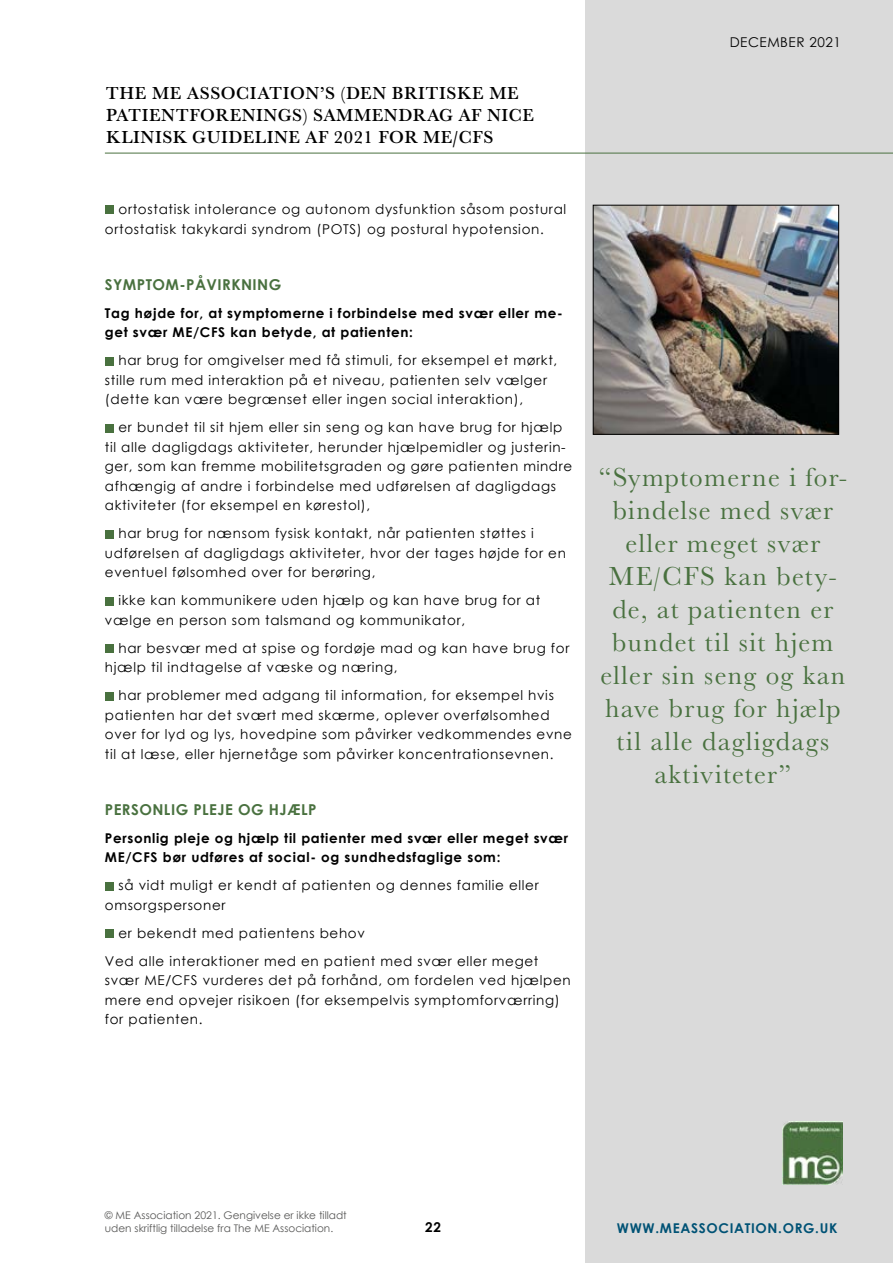
<style>
.page{position:relative;width:893px;height:1263px;background:#fff}
.page>*{position:absolute;margin:0;border:0;box-sizing:border-box;transform-origin:0 0}
.t1{font:27px/33px "Baskerville URW";letter-spacing:.05em;color:#49713f;text-align:center}
.t2{font:500 18px/21.6px "Baskerville URW";letter-spacing:.03em;color:#000}
.t3{font:700 15px "Century Gothic";letter-spacing:.03em;color:#49713f}
.t4{font:13.5px/19.5px "Century Gothic";letter-spacing:.05em;color:#000}
.t5{font:700 13.5px/19.5px "Century Gothic";letter-spacing:.05em;color:#000}
.t6{font:700 13.5px "Century Gothic";letter-spacing:.05em;color:#005275}
.t7{font:10.5px/12.6px "Century Gothic";color:#575756}
</style>
<div class="page">
<div style="left:585px;top:0;width:308px;height:1263px;background:#dadada"></div>
<img style="left:782px;top:1122px;width:60px;height:62px">
<hr style="left:105px;top:153px;width:788px;height:1px;background:#49713f">
<img style="left:595px;top:207px;width:242px;height:226px">
<div style="left:593px;top:205px;width:246px;height:230px;border:1px solid #000"></div>
<div style="left:105px;top:206px;width:8px;height:8px;background:#49713f"></div>
<div style="left:105px;top:357px;width:8px;height:8px;background:#49713f"></div>
<div style="left:105px;top:424px;width:8px;height:8px;background:#49713f"></div>
<div style="left:105px;top:530px;width:8px;height:8px;background:#49713f"></div>
<div style="left:105px;top:597px;width:8px;height:8px;background:#49713f"></div>
<div style="left:105px;top:644px;width:8px;height:9px;background:#49713f"></div>
<div style="left:105px;top:692px;width:8px;height:8px;background:#49713f"></div>
<div style="left:105px;top:882px;width:8px;height:8px;background:#49713f"></div>
<div style="left:105px;top:929px;width:8px;height:9px;background:#49713f"></div>
<h2 class="t2" style="left:106px;top:82px;width:429px">THE ME ASSOCIATION’S (DEN BRITISKE ME<br>PATIENTFORENINGS) SAMMENDRAG AF NICE<br>KLINISK GUIDELINE AF 2021 FOR ME/CFS</h2>
<p class="t4" style="left:105px;top:199px;width:463px;text-indent:14px">ortostatisk intolerance og autonom dysfunktion såsom postural ortostatisk takykardi syndrom (POTS) og postural hypotension.</p>
<p class="t3" style="left:105px;top:273px;width:178px">SYMPTOM-PÅVIRKNING</p>
<p class="t5" style="left:105px;top:302px;width:459px">Tag højde for, at symptomerne i forbindelse med svær eller me&shy;get svær ME/CFS kan betyde, at patienten:</p>
<p class="t4" style="left:105px;top:350px;width:454px;text-indent:14px">har brug for omgivelser med få stimuli, for eksempel et mørkt, stille rum med interaktion på et niveau, patienten selv vælger (dette kan være begrænset eller ingen social interaktion),</p>
<p class="t4" style="left:105px;top:417px;width:469px;text-indent:14px">er bundet til sit hjem eller sin seng og kan have brug for hjælp til alle dagligdags aktiviteter, herunder hjælpemidler og justerin&shy;ger, som kan fremme mobilitetsgraden og gøre patienten mindre afhængig af andre i forbindelse med udførelsen af dagligdags aktiviteter (for eksempel en kørestol),</p>
<p class="t4" style="left:105px;top:523px;width:462px;text-indent:14px">har brug for nænsom fysisk kontakt, når patienten støttes i udførelsen af dagligdags aktiviteter, hvor der tages højde for en eventuel følsomhed over for berøring,</p>
<p class="t4" style="left:105px;top:590px;width:437px;text-indent:14px">ikke kan kommunikere uden hjælp og kan have brug for at vælge en person som talsmand og kommunikator,</p>
<p class="t4" style="left:105px;top:638px;width:466px;text-indent:14px">har besvær med at spise og fordøje mad og kan have brug for hjælp til indtagelse af væske og næring,</p>
<p class="t4" style="left:105px;top:685px;width:468px;text-indent:14px">har problemer med adgang til information, for eksempel hvis patienten har det svært med skærme, oplever overfølsomhed over for lyd og lys, hovedpine som påvirker vedkommendes evne til at læse, eller hjernetåge som påvirker koncentrationsevnen.</p>
<p class="t3" style="left:105px;top:798px;width:213px">PERSONLIG PLEJE OG HJÆLP</p>
<p class="t5" style="left:105px;top:828px;width:465px">Personlig pleje og hjælp til patienter med svær eller meget svær<br>ME/CFS bør udføres af social- og sundhedsfaglige som:</p>
<p class="t4" style="left:105px;top:875px;width:435px;text-indent:14px">så vidt muligt er kendt af patienten og dennes familie eller omsorgspersoner</p>
<p class="t4" style="left:105px;top:919px;width:435px;line-height:28px;text-indent:14px">er bekendt med patientens behov<br>Ved alle interaktioner med en patient med svær eller meget</p>
<p class="t4" style="left:105px;top:970px;width:467px">svær ME/CFS vurderes det på forhånd, om fordelen ved hjælpen mere end opvejer risikoen (for eksempelvis symptomforværring) for patienten.</p>
<p class="t4" style="left:730px;top:32px;width:113px">DECEMBER 2021</p>
<h1 class="t1" style="left:599px;top:460px;width:250px">“Symptomerne i for&shy;bindelse med svær eller meget svær<br>ME/CFS kan bety&shy;de, at patienten er bundet til sit hjem eller sin seng og kan have brug for hjælp til alle dagligdags aktiviteter”</h1>
<p class="t7" style="left:105px;top:1209px;width:243px">© ME Association 2021. Gengivelse er ikke tilladt uden skriftlig tilladelse fra The ME Association.</p>
<p class="t5" style="left:425px;top:1216px;width:17px">22</p>
<p class="t6" style="left:617px;top:1217px;width:222px">WWW.MEASSOCIATION.ORG.UK</p>
</div>
